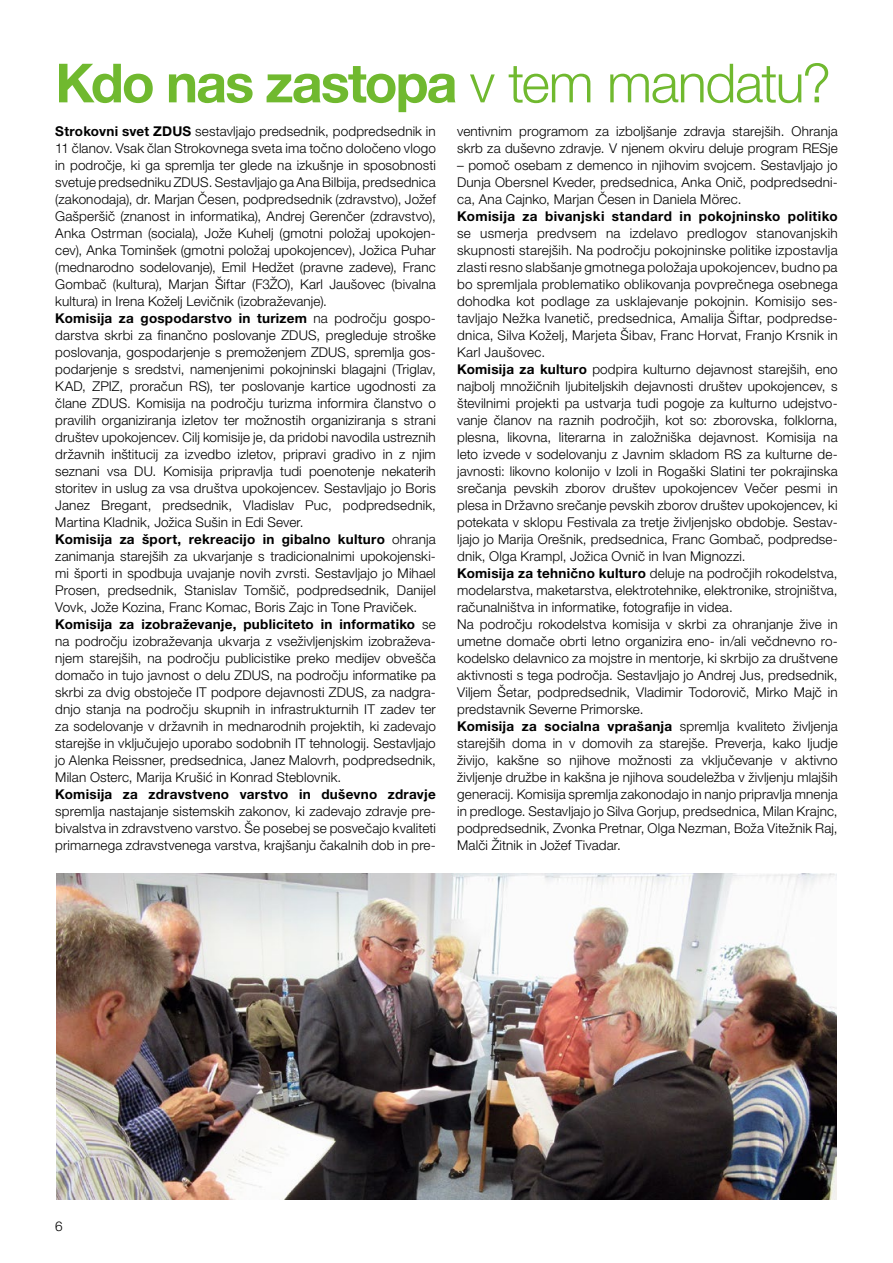
<style>
.page{position:relative;width:893px;height:1263px;background:#fff}
.page>*{position:absolute;margin:0;border:0;box-sizing:border-box;transform-origin:0 0}
.t1{font:700 54px "Helvetica Neue LT Pro";letter-spacing:-.035em;color:#70b92f}
.t2{font:300 13.5px/17px "Helvetica Neue LT Pro";letter-spacing:.01em;color:#000}
.t3{font:700 13.5px "Helvetica Neue LT Pro";letter-spacing:.02em;color:#000}
.s1{font-weight:300}
.s2{font-weight:700}
</style>
<div class="page">
<img style="left:56px;top:874px;width:781px;height:325px">
<h1 class="t1" style="left:55px;top:50px;width:777px">Kdo nas zastopa <span class="s1">v tem mandatu?</span></h1>
<p class="t2" style="left:55px;top:122px;width:382px"><span class="s2">Strokovni svet ZDUS</span> sestavljajo predsednik, podpredsednik in 11 članov. Vsak član Strokovnega sveta ima točno določeno vlogo in področje, ki ga spremlja ter glede na izkušnje in sposobnosti svetuje predsedniku ZDUS. Sestavljajo ga Ana Bilbija, predsednica (zakonodaja), dr. Marjan Česen, podpredsednik (zdravstvo), Jožef Gašperšič (znanost in informatika), Andrej Gerenčer (zdravstvo), Anka Ostrman (sociala), Jože Kuhelj (gmotni položaj upokojen&shy;cev), Anka Tominšek (gmotni položaj upokojencev), Jožica Puhar (mednarodno sodelovanje), Emil Hedžet (pravne zadeve), Franc Gombač (kultura), Marjan Šiftar (F3ŽO), Karl Jaušovec (bivalna kultura) in Irena Koželj Levičnik (izobraževanje).<br><span class="s2">Komisija za gospodarstvo in turizem</span> na področju gospo&shy;darstva skrbi za finančno poslovanje ZDUS, pregleduje stroške poslovanja, gospodarjenje s premoženjem ZDUS, spremlja gos&shy;podarjenje s sredstvi, namenjenimi pokojninski blagajni (Triglav, KAD, ZPIZ, proračun RS), ter poslovanje kartice ugodnosti za člane ZDUS. Komisija na področju turizma informira članstvo o pravilih organiziranja izletov ter možnostih organiziranja s strani društev upokojencev. Cilj komisije je, da pridobi navodila ustreznih državnih inštitucij za izvedbo izletov, pripravi gradivo in z njim seznani vsa DU. Komisija pripravlja tudi poenotenje nekaterih storitev in uslug za vsa društva upokojencev. Sestavljajo jo Boris Janez Bregant, predsednik, Vladislav Puc, podpredsednik, Martina Kladnik, Jožica Sušin in Edi Sever.<br><span class="s2">Komisija za šport, rekreacijo in gibalno kulturo</span> ohranja zanimanja starejših za ukvarjanje s tradicionalnimi upokojenski&shy;mi športi in spodbuja uvajanje novih zvrsti. Sestavljajo jo Mihael Prosen, predsednik, Stanislav Tomšič, podpredsednik, Danijel Vovk, Jože Kozina, Franc Komac, Boris Zajc in Tone Praviček.<br><span class="s2">Komisija za izobraževanje, publiciteto in informatiko</span> se na področju izobraževanja ukvarja z vseživljenjskim izobraževa&shy;njem starejših, na področju publicistike preko medijev obvešča domačo in tujo javnost o delu ZDUS, na področju informatike pa skrbi za dvig obstoječe IT podpore dejavnosti ZDUS, za nadgra&shy;dnjo stanja na področju skupnih in infrastrukturnih IT zadev ter za sodelovanje v državnih in mednarodnih projektih, ki zadevajo starejše in vključujejo uporabo sodobnih IT tehnologij. Sestavljajo jo Alenka Reissner, predsednica, Janez Malovrh, podpredsednik, Milan Osterc, Marija Krušić in Konrad Steblovnik.</p>
<p class="t3" style="left:55px;top:786px;width:382px">Komisija za zdravstveno varstvo in duševno zdravje</p>
<p class="t2" style="left:55px;top:802px;width:382px;text-align:justify">spremlja nastajanje sistemskih zakonov, ki zadevajo zdravje pre&shy;bivalstva in zdravstveno varstvo. Še posebej se posvečajo kvaliteti primarnega zdravstvenega varstva, krajšanju čakalnih dob in pre-</p>
<p class="t2" style="left:457px;top:122px;width:382px">ventivnim programom za izboljšanje zdravja starejših. Ohranja skrb za duševno zdravje. V njenem okviru deluje program RESje</p>
<p class="t2" style="left:457px;top:156px;width:382px;text-align:justify">– pomoč osebam z demenco in njihovim svojcem. Sestavljajo jo Dunja Obersnel Kveder, predsednica, Anka Onič, podpredsedni&shy;ca, Ana Cajnko, Marjan Česen in Daniela Mörec.</p>
<p class="t3" style="left:457px;top:208px;width:382px">Komisija za bivanjski standard in pokojninsko politiko</p>
<p class="t2" style="left:457px;top:224px;width:382px">se usmerja predvsem na izdelavo predlogov stanovanjskih skupnosti starejših. Na področju pokojninske politike izpostavlja zlasti resno slabšanje gmotnega položaja upokojencev, budno pa bo spremljala problematiko oblikovanja povprečnega osebnega dohodka kot podlage za usklajevanje pokojnin. Komisijo ses&shy;tavljajo Nežka Ivanetič, predsednica, Amalija Šiftar, podpredse&shy;dnica, Silva Koželj, Marjeta Šibav, Franc Horvat, Franjo Krsnik in Karl Jaušovec.<br><span class="s2">Komisija za kulturo</span> podpira kulturno dejavnost starejših, eno najbolj množičnih ljubiteljskih dejavnosti društev upokojencev, s številnimi projekti pa ustvarja tudi pogoje za kulturno udejstvo&shy;vanje članov na raznih področjih, kot so: zborovska, folklorna, plesna, likovna, literarna in založniška dejavnost. Komisija na leto izvede v sodelovanju z Javnim skladom RS za kulturne de&shy;javnosti: likovno kolonijo v Izoli in Rogaški Slatini ter pokrajinska srečanja pevskih zborov društev upokojencev Večer pesmi in plesa in Državno srečanje pevskih zborov društev upokojencev, ki potekata v sklopu Festivala za tretje življenjsko obdobje. Sestav&shy;ljajo jo Marija Orešnik, predsednica, Franc Gombač, podpredse&shy;dnik, Olga Krampl, Jožica Ovnič in Ivan Mignozzi.<br><span class="s2">Komisija za tehnično kulturo</span> deluje na področjih rokodelstva, modelarstva, maketarstva, elektrotehnike, elektronike, strojništva, računalništva in informatike, fotografije in videa.<br>Na področju rokodelstva komisija v skrbi za ohranjanje žive in umetne domače obrti letno organizira eno- in/ali večdnevno ro&shy;kodelsko delavnico za mojstre in mentorje, ki skrbijo za društvene aktivnosti s tega področja. Sestavljajo jo Andrej Jus, predsednik, Viljem Šetar, podpredsednik, Vladimir Todorovič, Mirko Majč in predstavnik Severne Primorske.<br><span class="s2">Komisija za socialna vprašanja</span> spremlja kvaliteto življenja starejših doma in v domovih za starejše. Preverja, kako ljudje živijo, kakšne so njihove možnosti za vključevanje v aktivno življenje družbe in kakšna je njihova soudeležba v življenju mlajših generacij. Komisija spremlja zakonodajo in nanjo pripravlja mnenja in predloge. Sestavljajo jo Silva Gorjup, predsednica, Milan Krajnc, podpredsednik, Zvonka Pretnar, Olga Nezman, Boža Vitežnik Raj, Malči Žitnik in Jožef Tivadar.</p>
<p class="t2" style="left:55px;top:1217px;width:9px">6</p>
</div>
